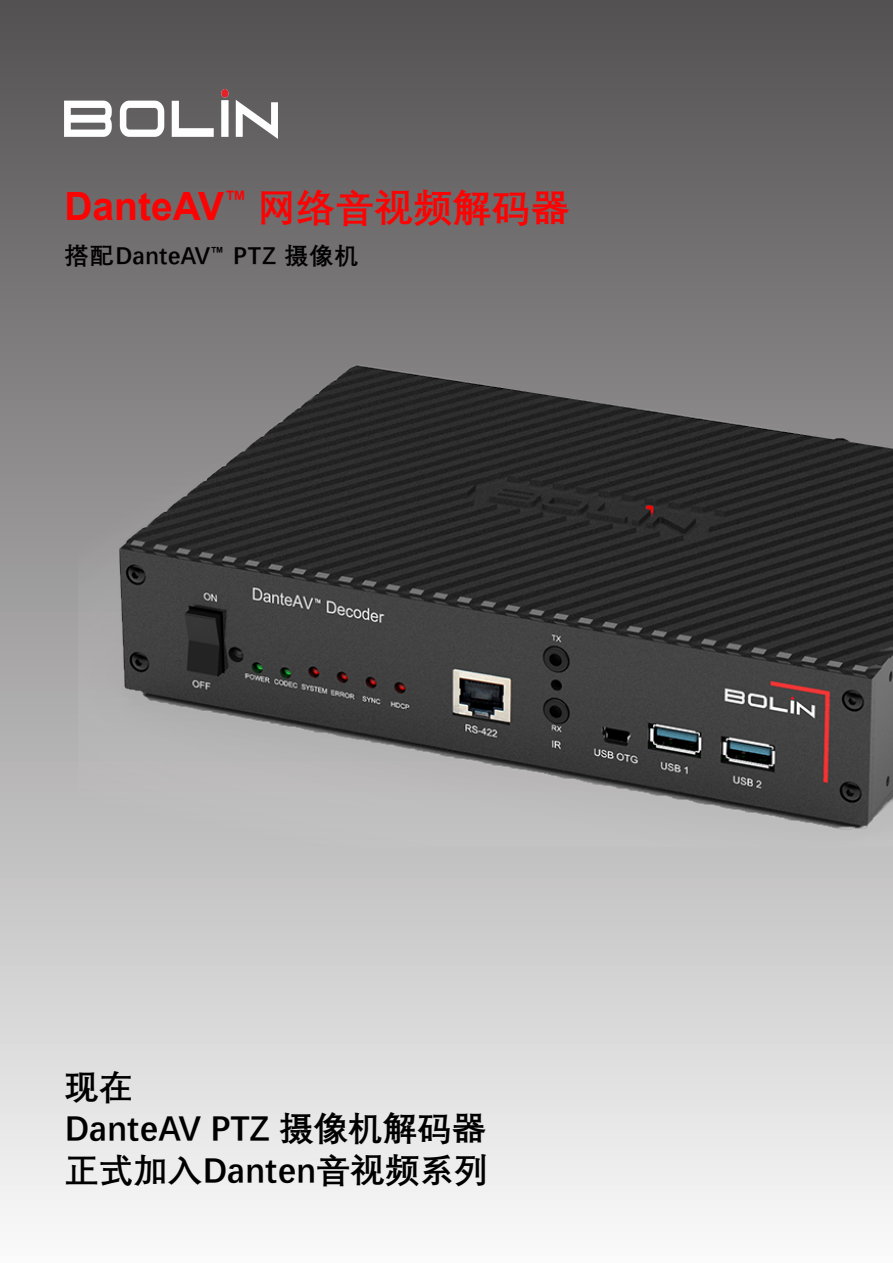
<style>
.page{position:relative;width:893px;height:1263px;background:#fff}
.page>*{position:absolute;margin:0;border:0;box-sizing:border-box;transform-origin:0 0}
.t1{font:700 39px "Deng Xian";color:#fc0303}
.t2{font:700 34.5px/41.4px "Deng Xian";color:#000}
.t3{font:700 24px "Deng Xian";letter-spacing:.02em;color:#020202}
.s1{font-family:"Arial"}
</style>
<div class="page">
<div style="left:0;top:0;width:893px;height:1263px;background:linear-gradient(to bottom,#524f50,#f9f9f9)"></div>
<img style="left:64px;top:90px;width:214px;height:49px">
<img style="left:78px;top:343px;width:815px;height:504px">
<p class="t1" style="left:64px;top:182px;width:507px"><span class="s1">DanteAV</span><sup>™</sup> 网络音视频解码器</p>
<p class="t3" style="left:64px;top:240px;width:296px">搭配DanteAV<sup>™</sup> PTZ 摄像机</p>
<p class="t2" style="left:64px;top:1064px;width:426px">现在<br>DanteAV PTZ 摄像机解码器正式加入Danten音视频系列</p>
</div>
